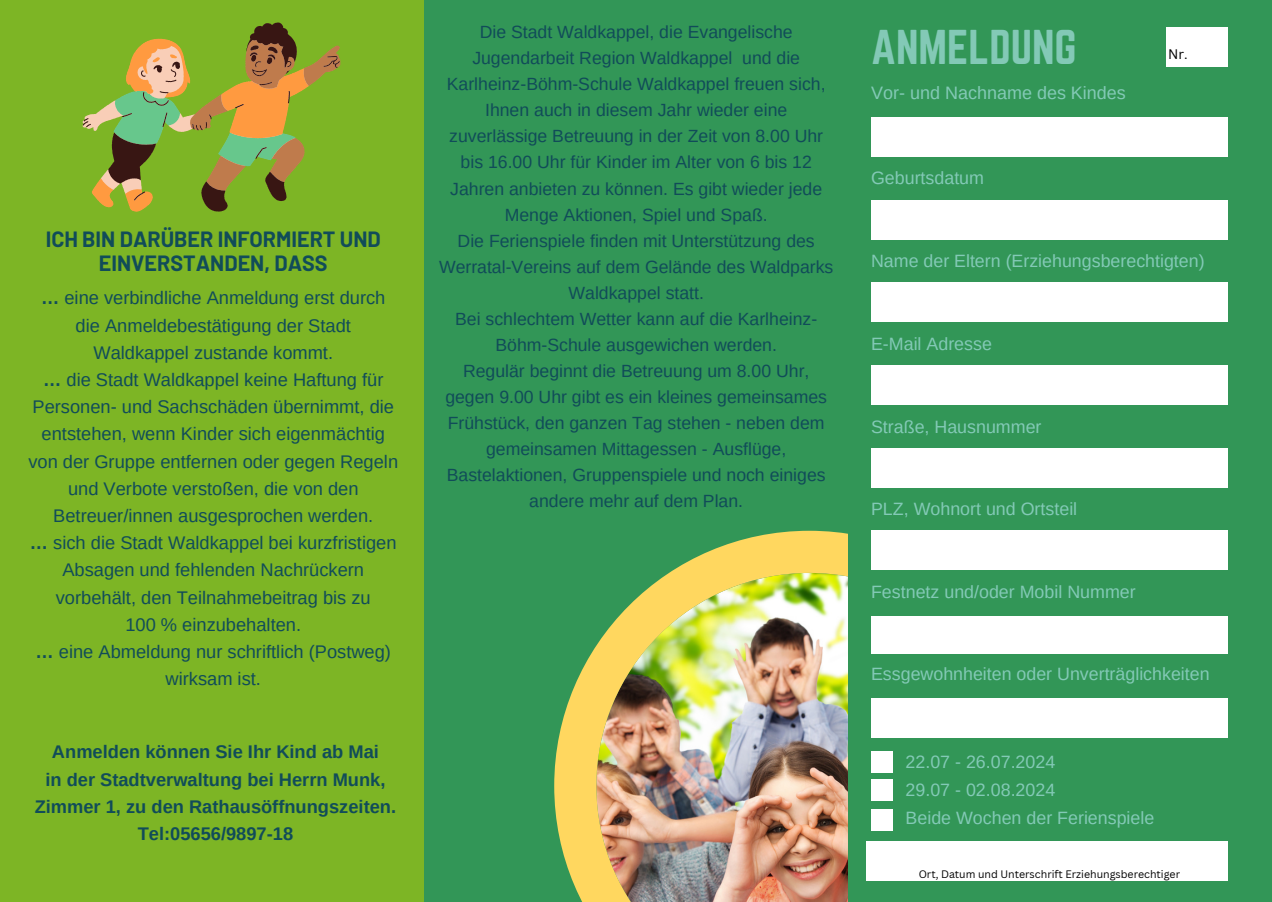
<style>
.page{position:relative;width:1272px;height:902px;background:#fff}
.page>*{position:absolute;margin:0;border:0;box-sizing:border-box;transform-origin:0 0}
.t1{font:42.6px "Norwester";color:#83c9b6}
.t2{font:700 21.6px/23.9px "Barlow";color:#114c59;text-align:center}
.t3{font:18.3px/27.2px "Arimo";color:#114c59;text-align:center}
.t4{font:700 18.3px/27.2px "Arimo";color:#114c59;text-align:center}
.t5{font:18px "Arimo";color:#83c9b6}
.t6{font:17.85px "Arimo";color:#83c9b6}
.t7{font:17.7px/26.1px "Arimo";color:#114c59;text-align:center}
.t8{font:13.5px "Canva Sans";color:#000}
.t9{font:10.5px "Canva Sans";color:#000}
.s1{font-weight:700}
</style>
<div class="page">
<div style="left:0;top:0;width:1271px;height:901px;background:#329657"></div>
<div style="left:0;top:0;width:423px;height:901px;background:#7db525"></div>
<img style="left:554px;top:530px;width:294px;height:371px">
<div style="left:871px;top:117px;width:356px;height:39px;background:#fff"></div>
<div style="left:871px;top:200px;width:356px;height:39px;background:#fff"></div>
<div style="left:871px;top:282px;width:356px;height:40px;background:#fff"></div>
<div style="left:871px;top:365px;width:356px;height:39px;background:#fff"></div>
<div style="left:871px;top:448px;width:356px;height:39px;background:#fff"></div>
<div style="left:871px;top:530px;width:356px;height:40px;background:#fff"></div>
<div style="left:871px;top:616px;width:356px;height:37px;background:#fff"></div>
<div style="left:871px;top:697px;width:356px;height:40px;background:#fff"></div>
<div style="left:871px;top:750px;width:21px;height:22px;background:#fff"></div>
<div style="left:871px;top:779px;width:21px;height:21px;background:#fff"></div>
<div style="left:871px;top:808px;width:21px;height:22px;background:#fff"></div>
<div style="left:866px;top:841px;width:361px;height:39px;background:#fff"></div>
<svg style="left:83px;top:22px;width:257px;height:189px"></svg>
<div style="left:1166px;top:27px;width:61px;height:40px;background:#fff"></div>
<h2 class="t2" style="left:46px;top:226px;width:337px">ICH BIN DARÜBER INFORMIERT UND<br>EINVERSTANDEN, DASS</h2>
<h4 class="t3" style="left:28px;top:284px;width:371px"><span class="s1">…</span> eine verbindliche Anmeldung erst durch die Anmeldebestätigung der Stadt Waldkappel zustande kommt.<br><span class="s1">…</span> die Stadt Waldkappel keine Haftung für Personen- und Sachschäden übernimmt, die entstehen, wenn Kinder sich eigenmächtig von der Gruppe entfernen oder gegen Regeln und Verbote verstoßen, die von den Betreuer/innen ausgesprochen werden.<br><span class="s1">…</span> sich die Stadt Waldkappel bei kurzfristigen Absagen und fehlenden Nachrückern vorbehält, den Teilnahmebeitrag bis zu<br>100 % einzubehalten.<br><span class="s1">…</span> eine Abmeldung nur schriftlich (Postweg) wirksam ist.</h4>
<h4 class="t4" style="left:35px;top:738px;width:363px">Anmelden können Sie Ihr Kind ab Mai<br>in der Stadtverwaltung bei Herrn Munk, Zimmer 1, zu den Rathausöffnungszeiten.<br>Tel:05656/9897-18</h4>
<p class="t7" style="left:439px;top:19px;width:396px">Die Stadt Waldkappel, die Evangelische Jugendarbeit Region Waldkappel und die Karlheinz-Böhm-Schule Waldkappel freuen sich, Ihnen auch in diesem Jahr wieder eine zuverlässige Betreuung in der Zeit von 8.00 Uhr bis 16.00 Uhr für Kinder im Alter von 6 bis 12<br>Jahren anbieten zu können. Es gibt wieder jede Menge Aktionen, Spiel und Spaß.<br>Die Ferienspiele finden mit Unterstützung des Werratal-Vereins auf dem Gelände des Waldparks Waldkappel statt.<br>Bei schlechtem Wetter kann auf die Karlheinz-Böhm-Schule ausgewichen werden.<br>Regulär beginnt die Betreuung um 8.00 Uhr, gegen 9.00 Uhr gibt es ein kleines gemeinsames Frühstück, den ganzen Tag stehen - neben dem gemeinsamen Mittagessen - Ausflüge, Bastelaktionen, Gruppenspiele und noch einiges andere mehr auf dem Plan.</p>
<h3 class="t1" style="left:871px;top:21px;width:207px">ANMELDUNG</h3>
<h1 class="t5" style="left:871px;top:83px;width:256px">Vor- und Nachname des Kindes</h1>
<h5 class="t6" style="left:871px;top:168px;width:114px">Geburtsdatum</h5>
<h4 class="t8" style="left:1167px;top:45px;width:21px">Nr.</h4>
<h4 class="t6" style="left:871px;top:250px;width:335px">Name der Eltern (Erziehungsberechtigten)</h4>
<h4 class="t6" style="left:871px;top:333px;width:122px">E-Mail Adresse</h4>
<h4 class="t6" style="left:871px;top:416px;width:172px">Straße, Hausnummer</h4>
<h4 class="t6" style="left:871px;top:499px;width:208px">PLZ, Wohnort und Ortsteil</h4>
<h4 class="t6" style="left:871px;top:581px;width:266px">Festnetz und/oder Mobil Nummer</h4>
<h4 class="t6" style="left:871px;top:663px;width:340px">Essgewohnheiten oder Unverträglichkeiten</h4>
<h4 class="t6" style="left:905px;top:751px;width:151px">22.07 - 26.07.2024</h4>
<h4 class="t6" style="left:905px;top:779px;width:151px">29.07 - 02.08.2024</h4>
<h4 class="t6" style="left:905px;top:807px;width:250px">Beide Wochen der Ferienspiele</h4>
<h4 class="t9" style="left:918px;top:866px;width:263px">Ort, Datum und Unterschrift Erziehungsberechtiger</h4>
</div>
